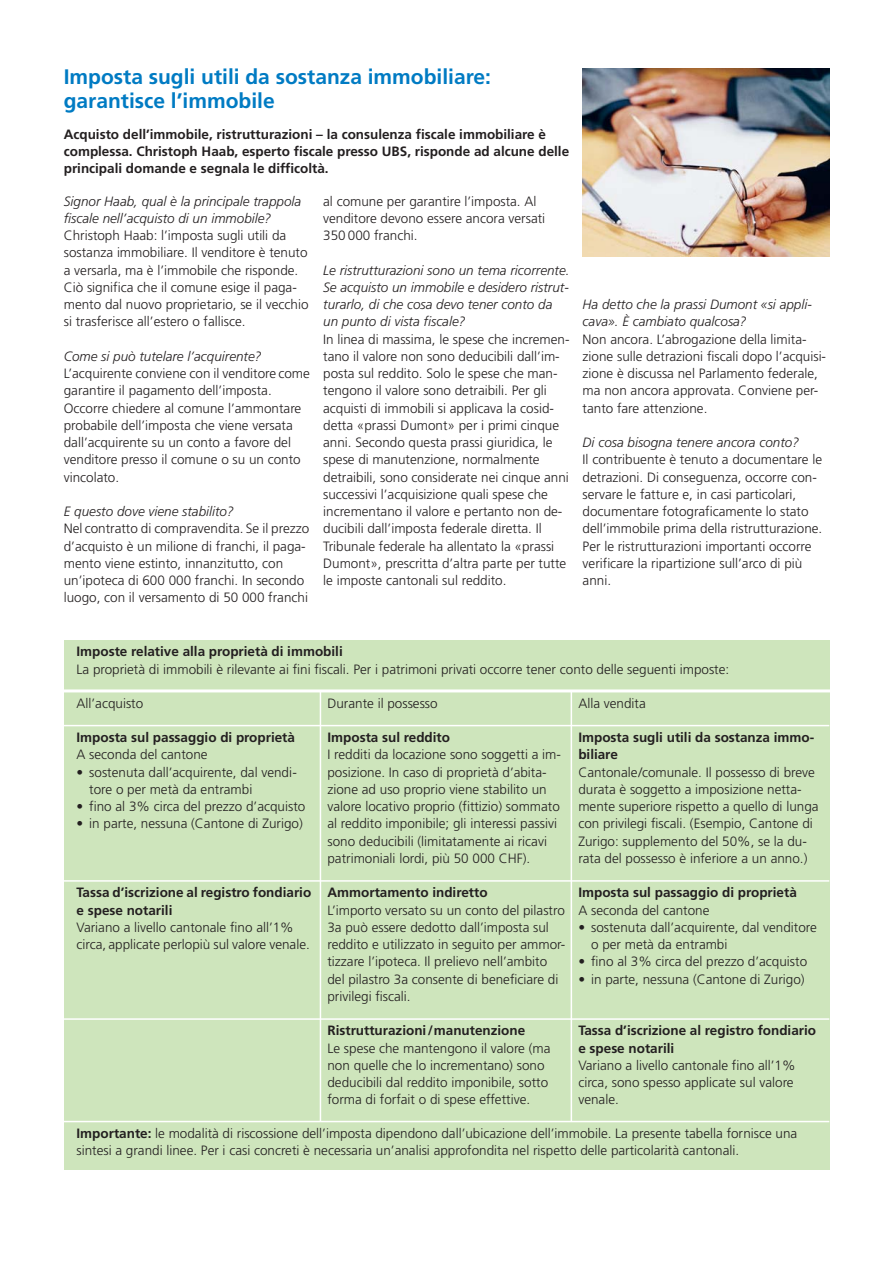
<style>
.page{position:relative;width:893px;height:1263px;background:#fff}
.page>*{position:absolute;margin:0;border:0;box-sizing:border-box;transform-origin:0 0}
.t1{font:700 21px/24px "Frutiger";color:#007bc3}
.t2{font:300 13.5px/17.2px "Frutiger";color:#231f20}
.t3{font:700 13.5px/17.2px "Frutiger";color:#231f20}
.t4{font:italic 300 13.5px/17.2px "Frutiger";color:#231f20}
.s1{font-weight:700}
</style>
<div class="page">
<div style="left:64px;top:640px;width:765px;height:529px;background:#cee5bc"></div>
<hr style="left:64px;top:689px;width:766px;height:3px;background:#fff">
<hr style="left:64px;top:725px;width:765px;height:1px;background:#fff">
<hr style="left:64px;top:880px;width:765px;height:2px;background:#fff">
<hr style="left:64px;top:1018px;width:765px;height:2px;background:#fff">
<hr style="left:64px;top:1121px;width:765px;height:1px;background:#fff">
<hr style="left:320px;top:691px;width:1px;height:431px;background:#fff">
<hr style="left:571px;top:691px;width:1px;height:431px;background:#fff">
<img style="left:583px;top:68px;width:246px;height:189px">
<h1 class="t1" style="left:64px;top:66px;width:429px">Imposta sugli utili da sostanza immobiliare: garantisce l’immobile</h1>
<p class="t3" style="left:64px;top:126px;width:507px">Acquisto dell’immobile, ristrutturazioni – la consulenza fiscale immobiliare è complessa. Christoph Haab, esperto fiscale presso UBS, risponde ad alcune delle principali domande e segnala le difficoltà.</p>
<p class="t4" style="left:64px;top:193px;width:239px">Signor Haab, qual è la principale trappola fiscale nell’acquisto di un immobile?</p>
<p class="t2" style="left:64px;top:228px;width:246px">Christoph Haab: l’imposta sugli utili da sostanza immobiliare. Il venditore è tenuto a versarla, ma è l’immobile che risponde.<br>Ciò significa che il comune esige il paga&shy;mento dal nuovo proprietario, se il vecchio si trasferisce all’estero o fallisce.</p>
<p class="t4" style="left:64px;top:349px;width:199px">Come si può tutelare l’acquirente?</p>
<p class="t2" style="left:64px;top:366px;width:248px">L’acquirente conviene con il venditore come garantire il pagamento dell’imposta.<br>Occorre chiedere al comune l’ammontare probabile dell’imposta che viene versata dall’acquirente su un conto a favore del venditore presso il comune o su un conto vincolato.</p>
<p class="t4" style="left:64px;top:504px;width:172px">E questo dove viene stabilito?</p>
<p class="t2" style="left:64px;top:521px;width:247px">Nel contratto di compravendita. Se il prezzo d’acquisto è un milione di franchi, il paga&shy;mento viene estinto, innanzitutto, con un’ipoteca di 600 000 franchi. In secondo luogo, con il versamento di 50 000 franchi</p>
<p class="t2" style="left:323px;top:193px;width:224px">al comune per garantire l’imposta. Al venditore devono essere ancora versati<br>350 000 franchi.</p>
<p class="t4" style="left:323px;top:262px;width:248px">Le ristrutturazioni sono un tema ricorrente.<br>Se acquisto un immobile e desidero ristrut&shy;turarlo, di che cosa devo tener conto da un punto di vista fiscale?</p>
<p class="t2" style="left:323px;top:331px;width:248px">In linea di massima, le spese che incremen&shy;tano il valore non sono deducibili dall’im&shy;posta sul reddito. Solo le spese che man&shy;tengono il valore sono detraibili. Per gli acquisti di immobili si applicava la cosid&shy;detta «prassi Dumont» per i primi cinque anni. Secondo questa prassi giuridica, le spese di manutenzione, normalmente detraibili, sono considerate nei cinque anni successivi l’acquisizione quali spese che incrementano il valore e pertanto non de&shy;ducibili dall’imposta federale diretta. Il Tribunale federale ha allentato la «prassi Dumont», prescritta d’altra parte per tutte le imposte cantonali sul reddito.</p>
<p class="t4" style="left:583px;top:297px;width:231px">Ha detto che la prassi Dumont «si appli&shy;cava». È cambiato qualcosa?</p>
<p class="t2" style="left:583px;top:331px;width:245px">Non ancora. L’abrogazione della limita&shy;zione sulle detrazioni fiscali dopo l’acquisi&shy;zione è discussa nel Parlamento federale, ma non ancora approvata. Conviene per&shy;tanto fare attenzione.</p>
<p class="t4" style="left:583px;top:435px;width:218px">Di cosa bisogna tenere ancora conto?</p>
<p class="t2" style="left:583px;top:452px;width:241px">Il contribuente è tenuto a documentare le detrazioni. Di conseguenza, occorre con&shy;servare le fatture e, in casi particolari, documentare fotograficamente lo stato dell’immobile prima della ristrutturazione.<br>Per le ristrutturazioni importanti occorre verificare la ripartizione sull’arco di più anni.</p>
<p class="t3" style="left:77px;top:644px;width:268px">Imposte relative alla proprietà di immobili</p>
<p class="t2" style="left:77px;top:661px;width:654px">La proprietà di immobili è rilevante ai fini fiscali. Per i patrimoni privati occorre tener conto delle seguenti imposte:</p>
<p class="t2" style="left:77px;top:695px;width:68px">All’acquisto</p>
<p class="t3" style="left:77px;top:730px;width:220px">Imposta sul passaggio di proprietà</p>
<p class="t2" style="left:77px;top:747px;width:133px">A seconda del cantone</p>
<p class="t2" style="left:89px;top:764px;width:209px;text-indent:-13px">• sostenuta dall’acquirente, dal vendi&shy;tore o per metà da entrambi</p>
<p class="t2" style="left:77px;top:799px;width:230px">• fino al 3% circa del prezzo d’acquisto</p>
<p class="t2" style="left:77px;top:816px;width:228px">• in parte, nessuna (Cantone di Zurigo)</p>
<p class="t3" style="left:77px;top:885px;width:236px">Tassa d’iscrizione al registro fondiario e spese notarili</p>
<p class="t2" style="left:77px;top:920px;width:235px">Variano a livello cantonale fino all’1% circa, applicate perlopiù sul valore venale.</p>
<p class="t2" style="left:327px;top:695px;width:112px">Durante il possesso</p>
<p class="t3" style="left:327px;top:730px;width:124px">Imposta sul reddito</p>
<p class="t2" style="left:327px;top:747px;width:235px">I redditi da locazione sono soggetti a im&shy;posizione. In caso di proprietà d’abita&shy;zione ad uso proprio viene stabilito un valore locativo proprio (fittizio) sommato al reddito imponibile; gli interessi passivi sono deducibili (limitatamente ai ricavi patrimoniali lordi, più 50 000 CHF).</p>
<p class="t3" style="left:327px;top:885px;width:162px">Ammortamento indiretto</p>
<p class="t2" style="left:327px;top:902px;width:239px">L’importo versato su un conto del pilastro 3a può essere dedotto dall’imposta sul reddito e utilizzato in seguito per ammor&shy;tizzare l’ipoteca. Il prelievo nell’ambito del pilastro 3a consente di beneficiare di privilegi fiscali.</p>
<p class="t3" style="left:327px;top:1023px;width:199px">Ristrutturazioni/manutenzione</p>
<p class="t2" style="left:327px;top:1040px;width:225px">Le spese che mantengono il valore (ma non quelle che lo incrementano) sono deducibili dal reddito imponibile, sotto forma di forfait o di spese effettive.</p>
<p class="t2" style="left:578px;top:695px;width:69px">Alla vendita</p>
<p class="t3" style="left:578px;top:730px;width:237px">Imposta sugli utili da sostanza immo&shy;biliare</p>
<p class="t2" style="left:578px;top:764px;width:242px">Cantonale/comunale. Il possesso di breve durata è soggetto a imposizione netta&shy;mente superiore rispetto a quello di lunga con privilegi fiscali. (Esempio, Cantone di Zurigo: supplemento del 50%, se la du&shy;rata del possesso è inferiore a un anno.)</p>
<p class="t3" style="left:578px;top:885px;width:220px">Imposta sul passaggio di proprietà</p>
<p class="t2" style="left:578px;top:902px;width:133px">A seconda del cantone</p>
<p class="t2" style="left:591px;top:920px;width:227px;text-indent:-13px">• sostenuta dall’acquirente, dal venditore o per metà da entrambi</p>
<p class="t2" style="left:578px;top:954px;width:230px">• fino al 3% circa del prezzo d’acquisto</p>
<p class="t2" style="left:578px;top:971px;width:228px">• in parte, nessuna (Cantone di Zurigo)</p>
<p class="t3" style="left:578px;top:1023px;width:239px">Tassa d’iscrizione al registro fondiario e spese notarili</p>
<p class="t2" style="left:578px;top:1058px;width:219px">Variano a livello cantonale fino all’1% circa, sono spesso applicate sul valore venale.</p>
<p class="t2" style="left:77px;top:1126px;width:722px"><span class="s1">Importante:</span> le modalità di riscossione dell’imposta dipendono dall’ubicazione dell’immobile. La presente tabella fornisce una sintesi a grandi linee. Per i casi concreti è necessaria un’analisi approfondita nel rispetto delle particolarità cantonali.</p>
</div>
